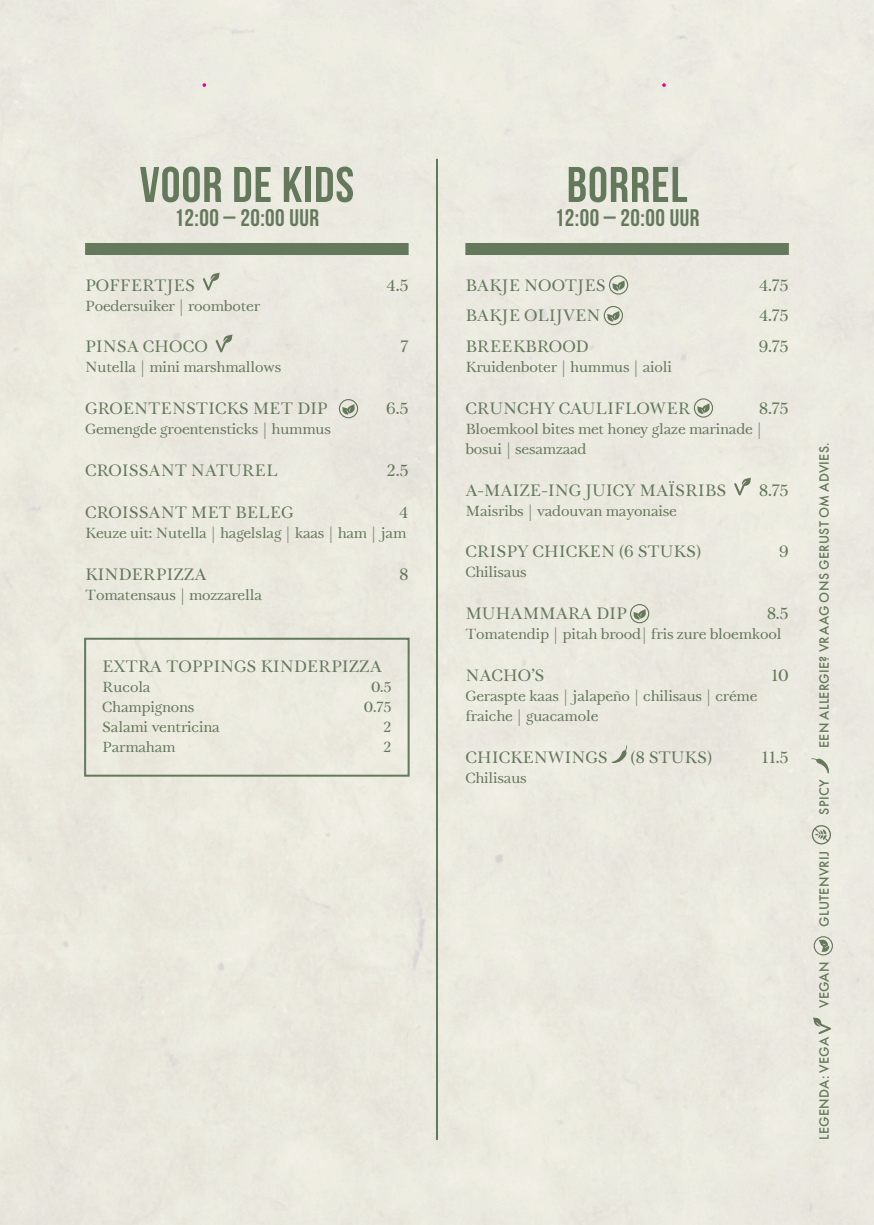
<style>
.page{position:relative;width:874px;height:1225px;background:#fff}
.page>*{position:absolute;margin:0;border:0;box-sizing:border-box;transform-origin:0 0}
.t1{font:700 50px "Bebas Neue";letter-spacing:.02em;color:#64785b}
.t2{font:700 24px "Bebas Neue";letter-spacing:.02em;color:#64785b}
.t3{font:18px "Tryst";letter-spacing:-.01em;color:#64785b}
.t4{font:16px/20px "Tryst";letter-spacing:-.01em;color:#64785b}
.t5{font:500 14px "Futura PT";letter-spacing:.025em;color:#64785b}
</style>
<div class="page">
<div style="left:0;top:0;width:873px;height:1225px;background:#ebeae0"></div>
<svg style="left:812px;top:1017px;width:18px;height:17px"></svg>
<div style="left:813px;top:936px;width:19px;height:19px;border:1px solid #64785b;border-radius:50%"></div>
<svg style="left:818px;top:939px;width:11px;height:13px"></svg>
<svg style="left:811px;top:825px;width:19px;height:19px"></svg>
<svg style="left:810px;top:758px;width:18px;height:15px"></svg>
<div style="left:85px;top:243px;width:323px;height:12px;background:#64785b"></div>
<svg style="left:203px;top:273px;width:16px;height:17px"></svg>
<svg style="left:216px;top:334px;width:16px;height:18px"></svg>
<div style="left:339px;top:399px;width:19px;height:19px;border:1px solid #64785b;border-radius:50%"></div>
<svg style="left:342px;top:404px;width:13px;height:11px"></svg>
<div style="left:465px;top:243px;width:323px;height:12px;background:#64785b"></div>
<div style="left:608px;top:275px;width:20px;height:20px;border:1px solid #64785b;border-radius:50%"></div>
<svg style="left:612px;top:280px;width:12px;height:11px"></svg>
<div style="left:603px;top:306px;width:19px;height:19px;border:1px solid #64785b;border-radius:50%"></div>
<svg style="left:607px;top:311px;width:12px;height:11px"></svg>
<div style="left:693px;top:398px;width:19px;height:20px;border:1px solid #64785b;border-radius:50%"></div>
<svg style="left:697px;top:403px;width:12px;height:11px"></svg>
<svg style="left:733px;top:477px;width:17px;height:18px"></svg>
<div style="left:629px;top:604px;width:20px;height:19px;border:1px solid #64785b;border-radius:50%"></div>
<svg style="left:633px;top:609px;width:12px;height:11px"></svg>
<svg style="left:611px;top:745px;width:15px;height:18px"></svg>
<div style="left:84px;top:638px;width:325px;height:138px;border:2px solid #64785b"></div>
<svg style="left:202px;top:83px;width:4px;height:4px"></svg>
<svg style="left:661px;top:83px;width:4px;height:4px"></svg>
<hr style="left:436px;top:159px;width:2px;height:981px;background:#64785b">
<h1 class="t1" style="left:139px;top:157px;width:216px">VOOR DE KIDS</h1>
<h2 class="t2" style="left:174px;top:204px;width:146px">12:00 – 20:00 UUR</h2>
<p class="t3" style="left:85px;top:275px;width:111px">POFFERTJES</p>
<p class="t3" style="left:386px;top:275px;width:24px">4.5</p>
<p class="t4" style="left:85px;top:297px;width:176px">Poedersuiker | roomboter</p>
<p class="t3" style="left:85px;top:336px;width:124px">PINSA CHOCO</p>
<p class="t3" style="left:400px;top:336px;width:9px">7</p>
<p class="t4" style="left:85px;top:359px;width:198px">Nutella | mini marshmallows</p>
<p class="t3" style="left:85px;top:398px;width:244px">GROENTENSTICKS MET DIP</p>
<p class="t3" style="left:386px;top:398px;width:24px">6.5</p>
<p class="t4" style="left:85px;top:421px;width:247px">Gemengde groentensticks | hummus</p>
<p class="t3" style="left:85px;top:460px;width:194px">CROISSANT NATUREL</p>
<p class="t3" style="left:386px;top:460px;width:23px">2.5</p>
<p class="t3" style="left:85px;top:502px;width:210px">CROISSANT MET BELEG</p>
<p class="t3" style="left:399px;top:502px;width:11px">4</p>
<p class="t4" style="left:85px;top:524px;width:322px">Keuze uit: Nutella | hagelslag | kaas | ham | jam</p>
<p class="t3" style="left:85px;top:564px;width:123px">KINDERPIZZA</p>
<p class="t3" style="left:399px;top:564px;width:11px">8</p>
<p class="t4" style="left:85px;top:586px;width:178px">Tomatensaus | mozzarella</p>
<p class="t3" style="left:102px;top:656px;width:281px">EXTRA TOPPINGS KINDERPIZZA</p>
<p class="t4" style="left:102px;top:678px;width:50px">Rucola</p>
<p class="t4" style="left:371px;top:678px;width:22px">0.5</p>
<p class="t4" style="left:102px;top:698px;width:94px">Champignons</p>
<p class="t4" style="left:364px;top:698px;width:29px">0.75</p>
<p class="t4" style="left:102px;top:718px;width:119px">Salami ventricina</p>
<p class="t4" style="left:383px;top:718px;width:10px">2</p>
<p class="t4" style="left:102px;top:738px;width:75px">Parmaham</p>
<p class="t4" style="left:383px;top:738px;width:10px">2</p>
<h1 class="t1" style="left:566px;top:157px;width:122px">BORREL</h1>
<h2 class="t2" style="left:554px;top:204px;width:146px">12:00 – 20:00 UUR</h2>
<p class="t3" style="left:465px;top:275px;width:142px">BAKJE NOOTJES</p>
<p class="t3" style="left:758px;top:275px;width:32px">4.75</p>
<p class="t3" style="left:465px;top:305px;width:137px">BAKJE OLIJVEN</p>
<p class="t3" style="left:758px;top:305px;width:32px">4.75</p>
<p class="t3" style="left:465px;top:336px;width:125px">BREEKBROOD</p>
<p class="t3" style="left:758px;top:336px;width:32px">9.75</p>
<p class="t4" style="left:465px;top:358px;width:208px">Kruidenboter | hummus | aioli</p>
<p class="t3" style="left:465px;top:398px;width:227px">CRUNCHY CAULIFLOWER</p>
<p class="t3" style="left:759px;top:398px;width:31px">8.75</p>
<p class="t4" style="left:465px;top:420px;width:299px">Bloemkool bites met honey glaze marinade | bosui | sesamzaad</p>
<p class="t3" style="left:465px;top:480px;width:262px">A-MAIZE-ING JUICY MAÏSRIBS</p>
<p class="t3" style="left:759px;top:480px;width:31px">8.75</p>
<p class="t4" style="left:465px;top:502px;width:213px">Maisribs | vadouvan mayonaise</p>
<p class="t3" style="left:465px;top:541px;width:237px">CRISPY CHICKEN (6 STUKS)</p>
<p class="t3" style="left:778px;top:541px;width:11px">9</p>
<p class="t4" style="left:465px;top:564px;width:63px">Chilisaus</p>
<p class="t3" style="left:465px;top:603px;width:163px">MUHAMMARA DIP</p>
<p class="t3" style="left:766px;top:603px;width:23px">8.5</p>
<p class="t4" style="left:465px;top:625px;width:317px">Tomatendip | pitah brood| fris zure bloemkool</p>
<p class="t3" style="left:465px;top:665px;width:80px">NACHO’S</p>
<p class="t3" style="left:770px;top:665px;width:19px">10</p>
<p class="t4" style="left:465px;top:687px;width:293px">Geraspte kaas | jalapeño | chilisaus | créme fraiche | guacamole</p>
<p class="t3" style="left:465px;top:747px;width:144px">CHICKENWINGS</p>
<p class="t3" style="left:630px;top:747px;width:83px">(8 STUKS)</p>
<p class="t3" style="left:761px;top:747px;width:29px">11.5</p>
<p class="t4" style="left:465px;top:769px;width:63px">Chilisaus</p>
<p class="t5" style="left:815px;top:748px;width:307px;rotate:-90deg">EEN ALLERGIE? VRAAG ONS GERUST OM ADVIES.</p>
<p class="t5" style="left:815px;top:815px;width:37px;rotate:-90deg">SPICY</p>
<p class="t5" style="left:815px;top:927px;width:78px;rotate:-90deg">GLUTENVRIJ</p>
<p class="t5" style="left:815px;top:1008px;width:48px;rotate:-90deg">VEGAN</p>
<p class="t5" style="left:815px;top:1139px;width:104px;rotate:-90deg">LEGENDA: VEGA</p>
</div>
